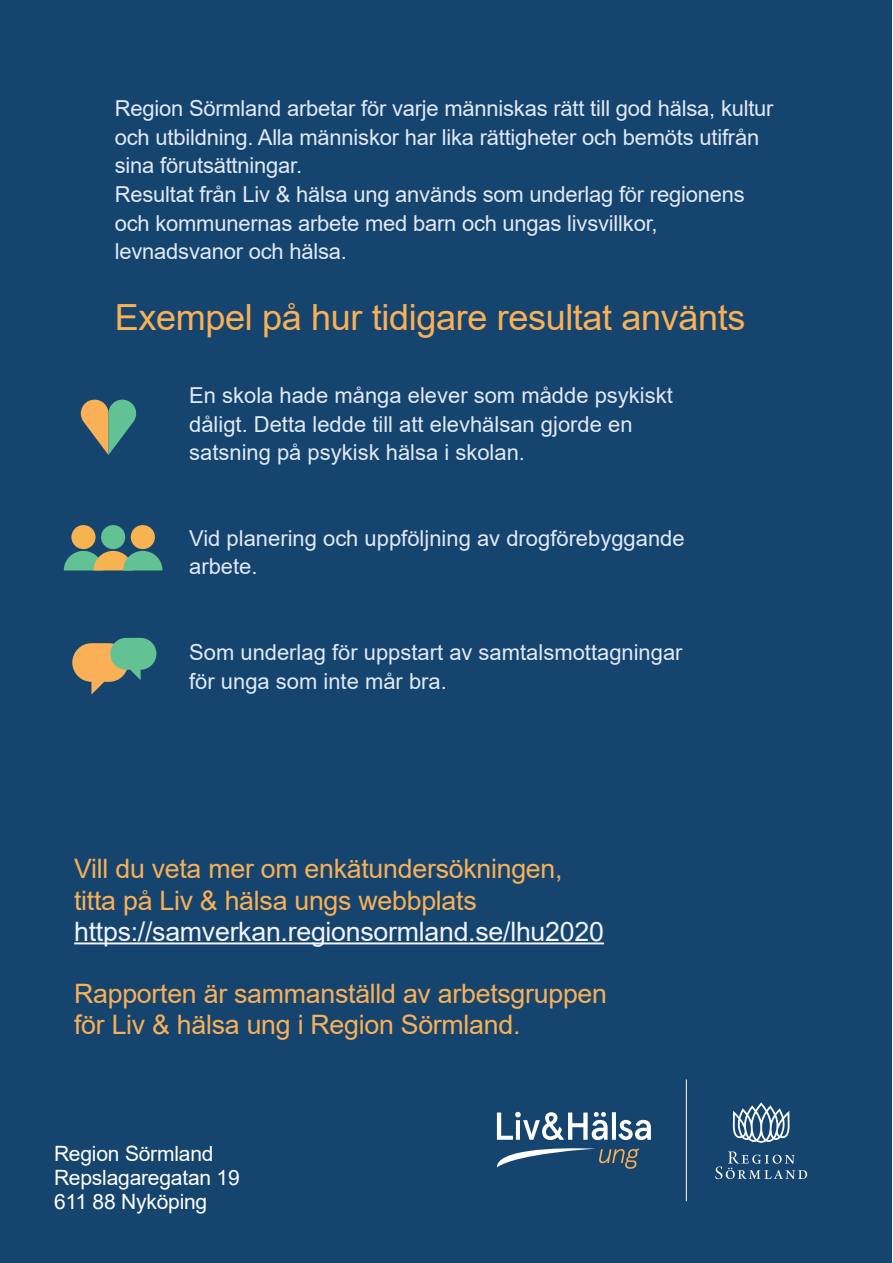
<style>
.page{position:relative;width:893px;height:1263px;background:#fff}
.page>*{position:absolute;margin:0;border:0;box-sizing:border-box;transform-origin:0 0}
.t1{font:36px "Arial";letter-spacing:-.01em;color:#fab056}
.t2{font:26.7px/31px "Arial";letter-spacing:-.01em;color:#fab056}
.t3{font:26.7px "Arial";letter-spacing:-.01em;color:#f2f4f9}
.t4{font:21.9px/28.5px "Arial";letter-spacing:-.01em;color:#e1e9f6}
.t5{font:21px "Arial";letter-spacing:-.01em;color:#fff}
</style>
<div class="page">
<div style="left:0;top:0;width:891px;height:1263px;background:#15456f"></div>
<svg style="left:715px;top:1151px;width:92px;height:28px"></svg>
<svg style="left:733px;top:1102px;width:56px;height:41px"></svg>
<svg style="left:81px;top:400px;width:55px;height:55px"></svg>
<div style="left:71px;top:525px;width:25px;height:24px;background:#f7b34f;border-radius:50%"></div>
<div style="left:101px;top:525px;width:24px;height:24px;background:#63c294;border-radius:50%"></div>
<svg style="left:64px;top:551px;width:99px;height:19px;background:#7eaa7b"></svg>
<div style="left:131px;top:525px;width:24px;height:24px;background:#f7b34f;border-radius:50%"></div>
<div style="left:72px;top:643px;width:56px;height:39px;background:#fab056;border-radius:19px"></div>
<div style="left:110px;top:638px;width:46px;height:32px;background:#63c294;border-radius:16px"></div>
<hr style="left:74px;top:942px;width:530px;height:2px;background:#f2f4f9">
<hr style="left:686px;top:1079px;width:1px;height:122px;background:#fff">
<svg style="left:497px;top:1111px;width:154px;height:58px"></svg>
<p class="t4" style="left:115px;top:94px;width:660px">Region Sörmland arbetar för varje människas rätt till god hälsa, kultur och utbildning. Alla människor har lika rättigheter och bemöts utifrån sina förutsättningar.</p>
<p class="t4" style="left:115px;top:180px;width:631px">Resultat från Liv &amp; hälsa ung används som underlag för regionens och kommunernas arbete med barn och ungas livsvillkor, levnadsvanor och hälsa.</p>
<p class="t1" style="left:115px;top:292px;width:632px">Exempel på hur tidigare resultat använts</p>
<p class="t4" style="left:189px;top:381px;width:485px">En skola hade många elever som mådde psykiskt dåligt. Detta ledde till att elevhälsan gjorde en satsning på psykisk hälsa i skolan.</p>
<p class="t4" style="left:189px;top:524px;width:497px">Vid planering och uppföljning av drogförebyggande arbete.</p>
<p class="t4" style="left:189px;top:638px;width:495px">Som underlag för uppstart av samtalsmottagningar för unga som inte mår bra.</p>
<p class="t2" style="left:74px;top:853px;width:490px">Vill du veta mer om enkätundersökningen,</p>
<p class="t2" style="left:74px;top:884px;width:404px">titta på Liv &amp; hälsa ungs webbplats</p>
<p class="t3" style="left:74px;top:913px;width:531px">https://samverkan.regionsormland.se/lhu2020</p>
<p class="t2" style="left:74px;top:978px;width:534px">Rapporten är sammanställd av arbetsgruppen för Liv &amp; hälsa ung i Region Sörmland.</p>
<p class="t5" style="left:54px;top:1139px;width:161px">Region Sörmland</p>
<p class="t5" style="left:54px;top:1163px;width:187px">Repslagaregatan 19</p>
<p class="t5" style="left:54px;top:1187px;width:155px">611 88 Nyköping</p>
</div>
